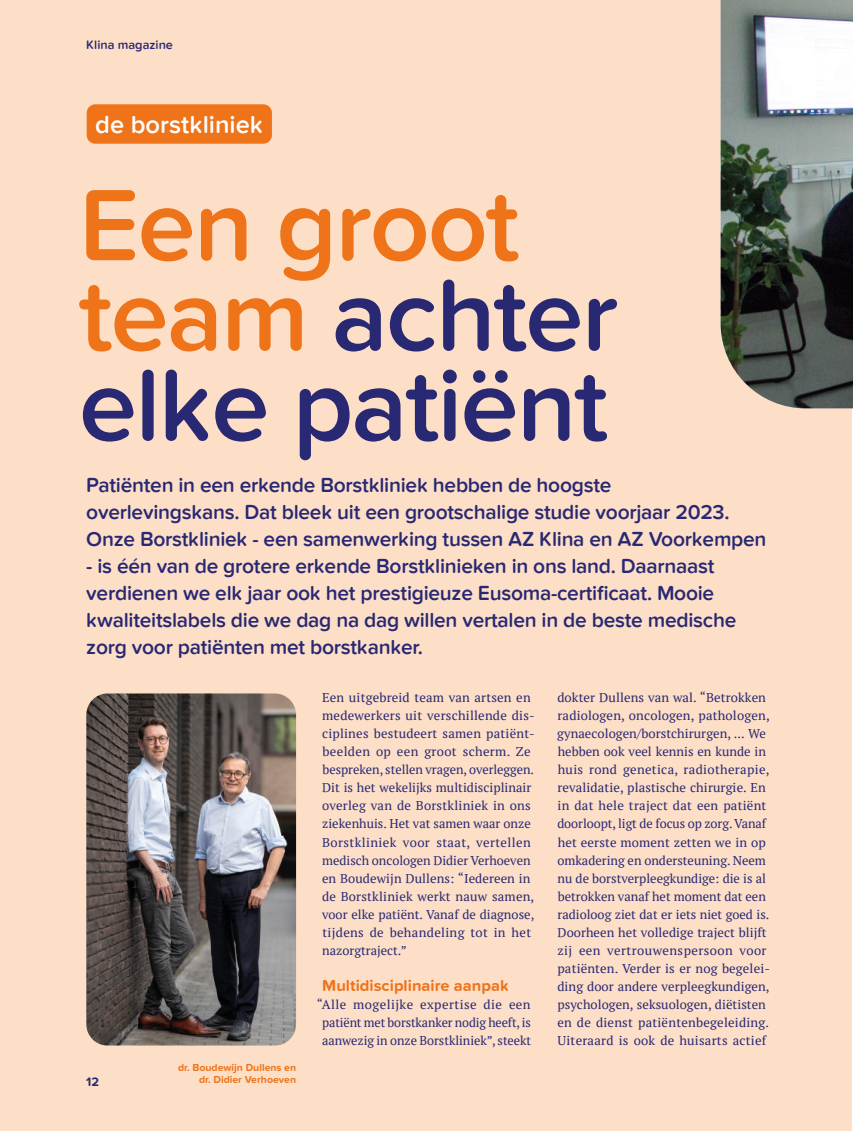
<style>
.page{position:relative;width:853px;height:1131px;background:#fff}
.page>*{position:absolute;margin:0;border:0;box-sizing:border-box;transform-origin:0 0}
.t1{font:600 105px/90px "Proxima Nova Soft";letter-spacing:-.02em;color:#282873}
.t2{font:600 25.5px "Proxima Nova Soft";color:#fff}
.t3{font:600 21px/27px "Proxima Nova Soft";letter-spacing:-.015em;color:#282873}
.t4{font:700 16.5px "Proxima Nova Soft";color:#ee7319}
.t5{font:12.75px/18px "PT Serif";letter-spacing:.005em;color:#282873}
.t6{font:600 12.75px "Proxima Nova Soft";color:#282873}
.t7{font:700 12.75px "Proxima Nova Soft";color:#282873}
.t8{font:700 10.5px/12px "Proxima Nova Soft";color:#ee7319;text-align:right}
.s1{color:#ee7319}
</style>
<div class="page">
<div style="left:0;top:0;width:852px;height:1130px;background:#fddfc7"></div>
<div style="left:87px;top:104px;width:185px;height:40px;background:#ee7319;border-radius:9px"></div>
<img style="left:721px;top:0;width:132px;height:408px">
<img style="left:86px;top:693px;width:210px;height:352px">
<p class="t6" style="left:86px;top:38px;width:88px">Klina magazine</p>
<h2 class="t2" style="left:95px;top:109px;width:170px">de borstkliniek</h2>
<h1 class="t1" style="left:79px;top:182px;width:541px"><span class="s1">Een groot team</span> achter elke patiënt</h1>
<h3 class="t3" style="left:86px;top:471px;width:682px">Patiënten in een erkende Borstkliniek hebben de hoogste overlevingskans. Dat bleek uit een grootschalige studie voorjaar 2023.<br>Onze Borstkliniek - een samenwerking tussen AZ Klina en AZ Voorkempen</h3>
<p class="t3" style="left:86px;top:552px;width:652px">- is één van de grotere erkende Borstklinieken in ons land. Daarnaast verdienen we elk jaar ook het prestigieuze Eusoma-certificaat. Mooie kwaliteitslabels die we dag na dag willen vertalen in de beste medische zorg voor patiënten met borstkanker.</p>
<p class="t5" style="left:322px;top:688px;width:214px">Een uitgebreid team van artsen en medewerkers uit verschillende dis&shy;ciplines bestudeert samen patiënt&shy;beelden op een groot scherm. Ze bespreken, stellen vragen, overleggen.<br>Dit is het wekelijks multidisciplinair overleg van de Borstkliniek in ons ziekenhuis. Het vat samen waar onze Borstkliniek voor staat, vertellen medisch oncologen Didier Verhoeven en Boudewijn Dullens: “Iedereen in de Borstkliniek werkt nauw samen, voor elke patiënt. Vanaf de diagnose, tijdens de behandeling tot in het nazorgtraject.”</p>
<p class="t4" style="left:322px;top:975px;width:188px">Multidisciplinaire aanpak</p>
<p class="t5" style="left:317px;top:994px;width:216px;text-align:center">“Alle mogelijke expertise die een patiënt met borstkanker nodig heeft, is aanwezig in onze Borstkliniek”, steekt</p>
<p class="t5" style="left:557px;top:688px;width:214px">dokter Dullens van wal. “Betrokken radiologen, oncologen, pathologen, gynaecologen/borstchirurgen, ... We hebben ook veel kennis en kunde in huis rond genetica, radiotherapie, revalidatie, plastische chirurgie. En in dat hele traject dat een patiënt doorloopt, ligt de focus op zorg. Vanaf het eerste moment zetten we in op omkadering en ondersteuning. Neem nu de borstverpleegkundige: die is al betrokken vanaf het moment dat een radioloog ziet dat er iets niet goed is.<br>Doorheen het volledige traject blijft zij een vertrouwenspersoon voor patiënten. Verder is er nog begelei&shy;ding door andere verpleegkundigen, psychologen, seksuologen, diëtisten en de dienst patiëntenbegeleiding.<br>Uiteraard is ook de huisarts actief</p>
<p class="t7" style="left:86px;top:1074px;width:14px">12</p>
<p class="t8" style="left:178px;top:1060px;width:119px">dr. Boudewijn Dullens en dr. Didier Verhoeven</p>
</div>
